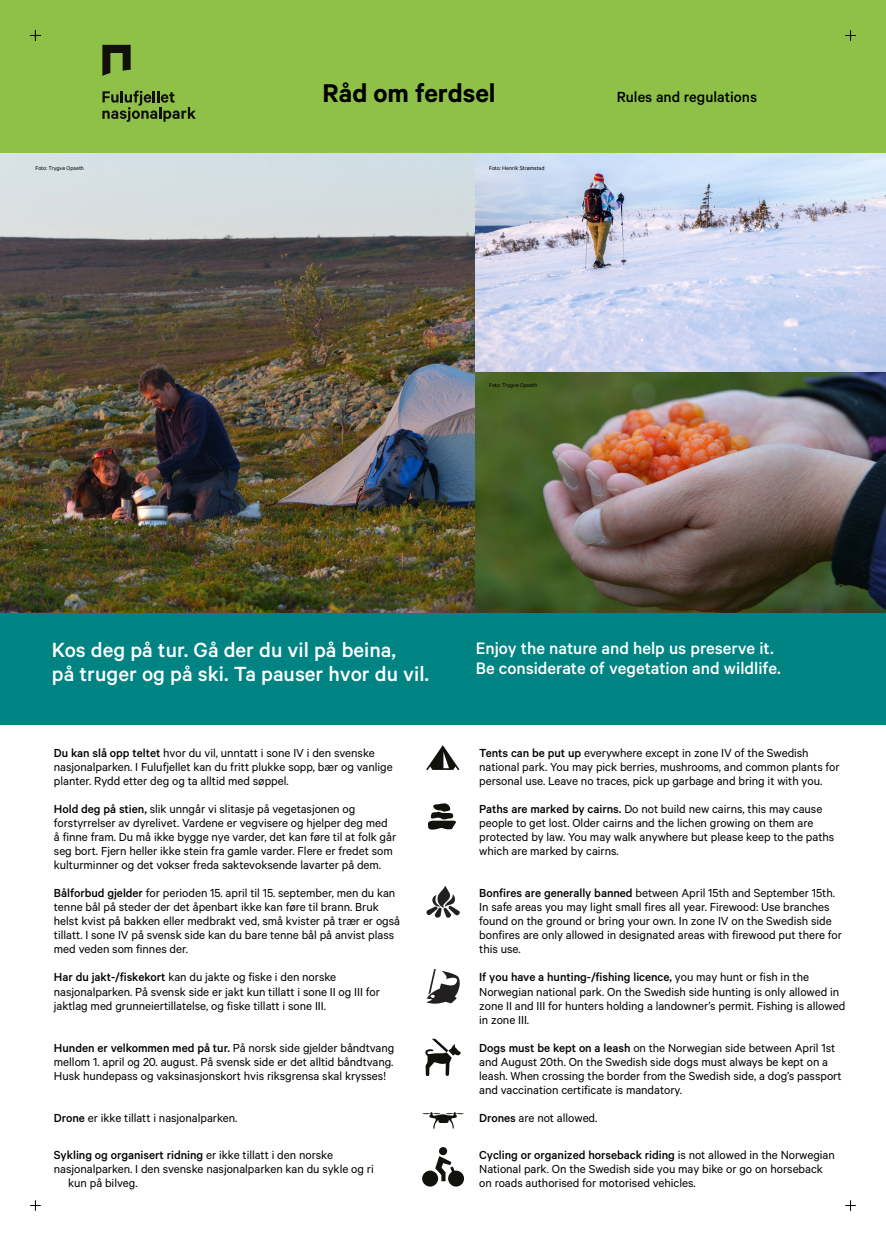
<style>
.page{position:relative;width:886px;height:1241px;background:#fff}
.page>*{position:absolute;margin:0;border:0;box-sizing:border-box;transform-origin:0 0}
.t1{font:600 28.88px "Calibre";color:#000}
.t2{font:500 23.12px/23.8px "Calibre";color:#fff}
.t3{font:500 18.75px/20px "Calibre";color:#fff}
.t4{font:500 16.5px "Calibre";color:#000}
.t5{font:13.12px/14.1px "Calibre";letter-spacing:-.005em;color:#000}
.t6{font:500 13.12px "Calibre";letter-spacing:-.005em;color:#000}
.t7{font:6.19px "Calibre";color:#000}
.s1{font-weight:500}
.s2{font-weight:400}
</style>
<div class="page">
<div style="left:0;top:612px;width:886px;height:112px;background:#008383"></div>
<div style="left:0;top:0;width:886px;height:154px;background:#8fc148"></div>
<img style="left:0;top:154px;width:886px;height:458px">
<svg style="left:102px;top:90px;width:94px;height:32px"></svg>
<svg style="left:102px;top:45px;width:29px;height:31px"></svg>
<svg style="left:425px;top:1038px;width:36px;height:38px"></svg>
<svg style="left:426px;top:969px;width:34px;height:34px"></svg>
<svg style="left:426px;top:885px;width:34px;height:32px"></svg>
<svg style="left:428px;top:803px;width:28px;height:27px"></svg>
<svg style="left:426px;top:745px;width:33px;height:25px"></svg>
<svg style="left:422px;top:1112px;width:42px;height:16px"></svg>
<svg style="left:439px;top:1146px;width:8px;height:8px"></svg>
<svg style="left:435px;top:1155px;width:29px;height:31px"></svg>
<div style="left:422px;top:1170px;width:16px;height:16px;background:#11120b;border-radius:50%"></div>
<svg style="left:845px;top:1200px;width:11px;height:10px"></svg>
<svg style="left:30px;top:1200px;width:11px;height:10px"></svg>
<svg style="left:845px;top:30px;width:11px;height:11px"></svg>
<svg style="left:30px;top:30px;width:11px;height:11px"></svg>
<h1 class="t1" style="left:323px;top:76px;width:175px">Råd om ferdsel</h1>
<p class="t4" style="left:617px;top:88px;width:142px">Rules and regulations</p>
<p class="t7" style="left:35px;top:165px;width:50px">Foto: Trygve Opseth</p>
<p class="t7" style="left:489px;top:165px;width:57px">Foto: Henrik Strømstad</p>
<p class="t7" style="left:489px;top:381px;width:50px">Foto: Trygve Opseth</p>
<h2 class="t2" style="left:52px;top:637px;width:379px">Kos deg på tur. Gå der du vil på beina,<br>på truger og på ski. Ta pauser hvor du vil.</h2>
<h3 class="t3" style="left:476px;top:638px;width:306px">Enjoy the nature and help us preserve it.<br>Be considerate of vegetation and wildlife.</h3>
<p class="t5" style="left:54px;top:745px;width:340px"><span class="s1">Du kan slå opp teltet</span> hvor du vil, unntatt i sone IV i den svenske nasjonalparken. I Fulufjellet kan du fritt plukke sopp, bær og vanlige planter. Rydd etter deg og ta alltid med søppel.</p>
<p class="t5" style="left:479px;top:745px;width:362px"><span class="s1">Tents can be put up</span> everywhere except in zone IV of the Swedish national park. You may pick berries, mushrooms, and common plants for personal use. Leave no traces, pick up garbage and bring it with you.</p>
<p class="t5" style="left:54px;top:801px;width:344px"><span class="s1">Hold deg på stien,</span> slik unngår vi slitasje på vegetasjonen og forstyrrelser av dyrelivet. Vardene er vegvisere og hjelper deg med å finne fram. Du må ikke bygge nye varder, det kan føre til at folk går seg bort. Fjern heller ikke stein fra gamle varder. Flere er fredet som kulturminner og det vokser freda saktevoksende lavarter på dem.</p>
<p class="t5" style="left:479px;top:801px;width:356px"><span class="s1">Paths are marked by cairns.</span> Do not build new cairns, this may cause people to get lost. Older cairns and the lichen growing on them are protected by law. You may walk anywhere but please keep to the paths which are marked by cairns.</p>
<p class="t5" style="left:54px;top:885px;width:348px"><span class="s1">Bålforbud gjelder</span> for perioden 15. april til 15. september, men du kan tenne bål på steder der det åpenbart ikke kan føre til brann. Bruk helst kvist på bakken eller medbrakt ved, små kvister på trær er også tillatt. I sone IV på svensk side kan du bare tenne bål på anvist plass med veden som finnes der.</p>
<p class="t5" style="left:479px;top:885px;width:364px"><span class="s1">Bonfires are generally banned</span> between April 15th and September 15th.<br>In safe areas you may light small fires all year. Firewood: Use branches found on the ground or bring your own. In zone IV on the Swedish side bonfires are only allowed in designated areas with firewood put there for this use.</p>
<p class="t5" style="left:54px;top:969px;width:327px"><span class="s1">Har du jakt-/fiskekort</span> kan du jakte og fiske i den norske nasjonalparken. På svensk side er jakt kun tillatt i sone II og III for jaktlag med grunneiertillatelse, og fiske tillatt i sone III.</p>
<p class="t5" style="left:479px;top:969px;width:367px"><span class="s1">If you have a hunting-/fishing licence,</span> you may hunt or fish in the Norwegian national park. On the Swedish side hunting is only allowed in zone II and III for hunters holding a landowner’s permit. Fishing is allowed in zone III.</p>
<p class="t5" style="left:54px;top:1039px;width:342px;text-align:justify"><span class="s1">Hunden er velkommen med på tur.</span> På norsk side gjelder båndtvang mellom 1. april og 20. august. På svensk side er det alltid båndtvang.<br>Husk hundepass og vaksinasjonskort hvis riksgrensa skal krysses!</p>
<p class="t5" style="left:479px;top:1039px;width:364px"><span class="s1">Dogs must be kept on a leash</span> on the Norwegian side between April 1st and August 20th. On the Swedish side dogs must always be kept on a leash. When crossing the border from the Swedish side, a dog’s passport and vaccination certificate is mandatory.</p>
<p class="t5" style="left:54px;top:1110px;width:185px"><span class="s1">Drone</span> er ikke tillatt i nasjonalparken.</p>
<p class="t5" style="left:479px;top:1110px;width:120px"><span class="s1">Drones</span> are not allowed.</p>
<p class="t6" style="left:54px;top:1147px;width:281px">Sykling og organisert ridning <span class="s2">er ikke tillatt i den norske</span></p>
<p class="t5" style="left:54px;top:1161px;width:321px">nasjonalparken. I den svenske nasjonalparken kan du sykle og ri</p>
<p class="t5" style="left:68px;top:1175px;width:71px">kun på bilveg.</p>
<p class="t5" style="left:479px;top:1147px;width:357px"><span class="s1">Cycling or organized horseback riding</span> is not allowed in the Norwegian<br>National park. On the Swedish side you may bike or go on horseback on roads authorised for motorised vehicles.</p>
</div>
